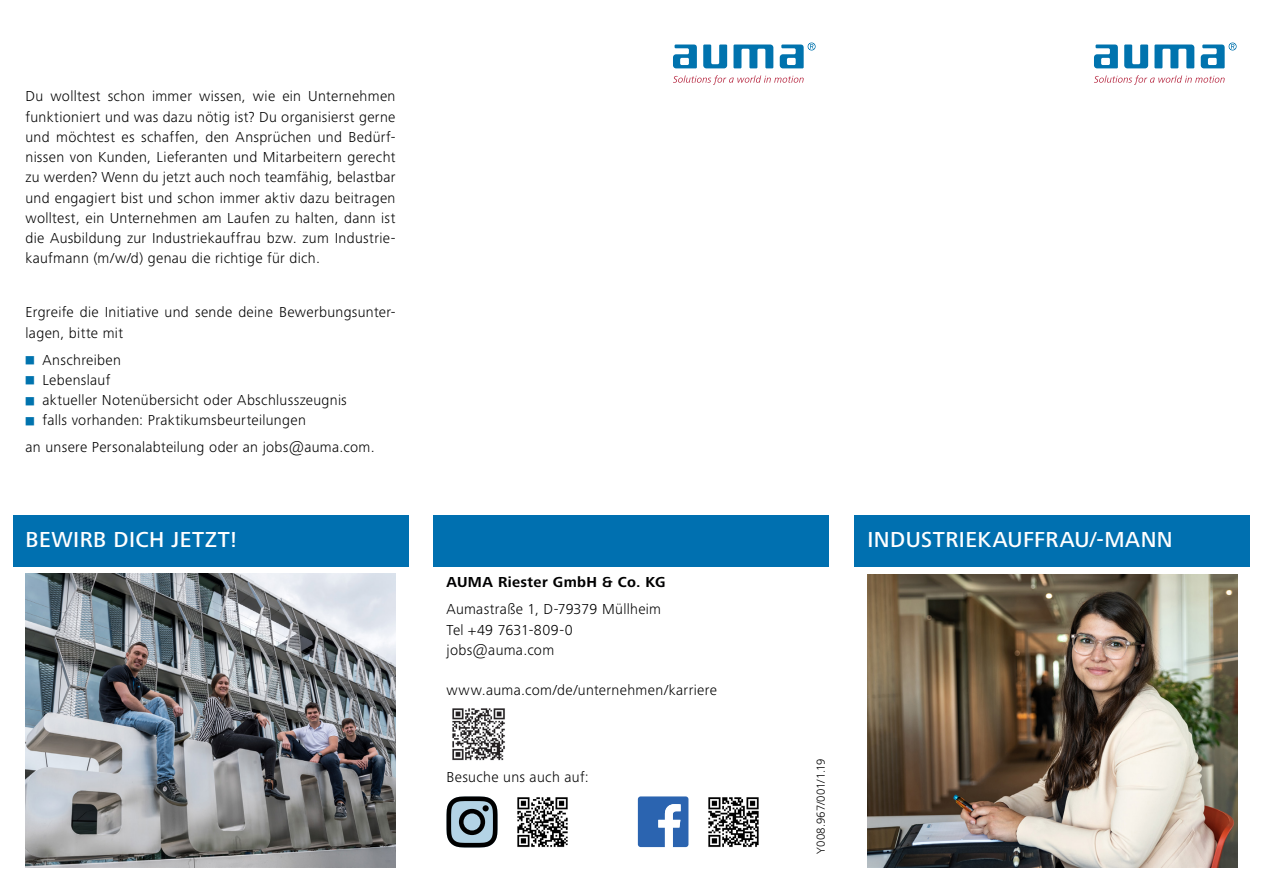
<style>
.page{position:relative;width:1263px;height:893px;background:#fff}
.page>*{position:absolute;margin:0;border:0;box-sizing:border-box;transform-origin:0 0}
.sec_title{font:500 22.5px "Frutiger Next LTW1 G";letter-spacing:.02em;color:#fff}
.t1{font:300 15px/20.2px "Frutiger Next LTW1 G";letter-spacing:.02em;color:#000001}
.p_bold{font:700 15px "Frutiger Next LTW1 G";letter-spacing:.025em;color:#000001}
.t2{font:300 12px "Frutiger Next LTW1 G";letter-spacing:.01em;color:#000001}
</style>
<div class="page">
<div style="left:13px;top:516px;width:395px;height:51px;background:#0070b0"></div>
<div style="left:434px;top:516px;width:395px;height:51px;background:#0070b0"></div>
<svg style="left:673px;top:75px;width:131px;height:10px"></svg>
<svg style="left:703px;top:45px;width:24px;height:23px"></svg>
<svg style="left:733px;top:45px;width:40px;height:23px"></svg>
<svg style="left:673px;top:45px;width:24px;height:23px"></svg>
<svg style="left:780px;top:43px;width:36px;height:25px"></svg>
<svg style="left:1094px;top:75px;width:131px;height:10px"></svg>
<svg style="left:1124px;top:45px;width:24px;height:23px"></svg>
<svg style="left:1154px;top:45px;width:40px;height:23px"></svg>
<svg style="left:1094px;top:45px;width:24px;height:23px"></svg>
<svg style="left:1201px;top:43px;width:35px;height:25px"></svg>
<div style="left:855px;top:516px;width:395px;height:51px;background:#0070b0"></div>
<img style="left:452px;top:708px;width:53px;height:53px">
<svg style="left:446px;top:796px;width:51px;height:51px"></svg>
<img style="left:517px;top:797px;width:51px;height:50px">
<svg style="left:638px;top:796px;width:50px;height:51px"></svg>
<img style="left:708px;top:797px;width:51px;height:50px">
<img style="left:26px;top:574px;width:369px;height:294px">
<img style="left:867px;top:574px;width:370px;height:293px">
<p class="t1" style="left:26px;top:86px;width:371px;text-align:justify">Du wolltest schon immer wissen, wie ein Unternehmen funktioniert und was dazu nötig ist? Du organisierst gerne und möchtest es schaffen, den Ansprüchen und Bedürf&shy;nissen von Kunden, Lieferanten und Mitarbeitern gerecht zu werden? Wenn du jetzt auch noch teamfähig, belastbar und engagiert bist und schon immer aktiv dazu beitragen wolltest, ein Unternehmen am Laufen zu halten, dann ist die Ausbildung zur Industriekauffrau bzw. zum Industrie&shy;kaufmann (m/w/d) genau die richtige für dich.</p>
<p class="t1" style="left:26px;top:302px;width:371px">Ergreife die Initiative und sende deine Bewerbungsunter&shy;lagen, bitte mit</p>
<p class="t1" style="left:43px;top:349px;width:80px">Anschreiben</p>
<p class="t1" style="left:43px;top:370px;width:69px">Lebenslauf</p>
<p class="t1" style="left:43px;top:390px;width:306px">aktueller Notenübersicht oder Abschlusszeugnis</p>
<p class="t1" style="left:43px;top:410px;width:265px">falls vorhanden: Praktikumsbeurteilungen</p>
<p class="t1" style="left:26px;top:437px;width:351px">an unsere Personalabteilung oder an jobs@auma.com.</p>
<p class="sec_title" style="left:26px;top:526px;width:213px">BEWIRB DICH JETZT!</p>
<p class="p_bold" style="left:446px;top:574px;width:221px">AUMA Riester GmbH &amp; Co. KG</p>
<p class="t1" style="left:446px;top:599px;width:216px">Aumastraße 1, D-79379 Müllheim<br>Tel +49 7631-809-0 jobs@auma.com</p>
<p class="t1" style="left:446px;top:680px;width:272px">www.auma.com/de/unternehmen/karriere</p>
<p class="t1" style="left:446px;top:767px;width:144px">Besuche uns auch auf:</p>
<p class="sec_title" style="left:867px;top:526px;width:307px">INDUSTRIEKAUFFRAU/-MANN</p>
<p class="t2" style="left:814px;top:854px;width:96px;rotate:-90deg">Y008.967/001/1.19</p>
</div>
